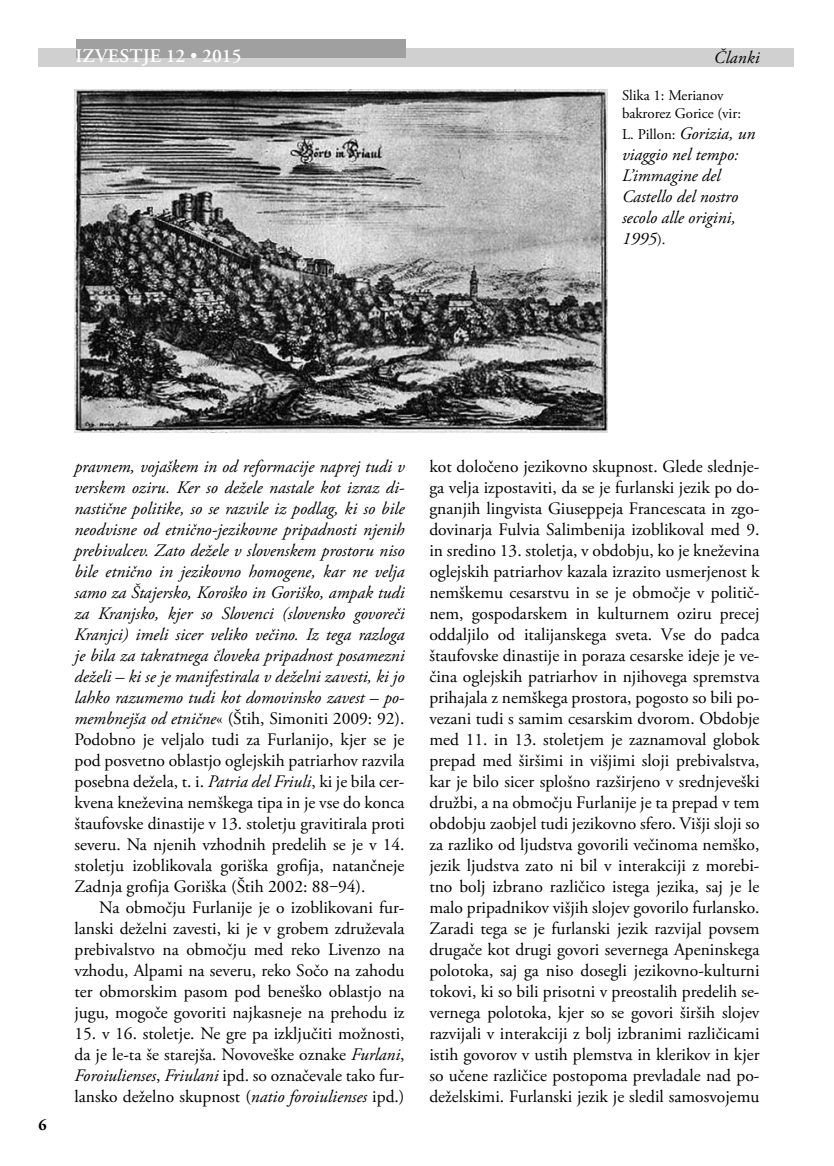
<style>
.page{position:relative;width:834px;height:1166px;background:#fff}
.page>*{position:absolute;margin:0;border:0;box-sizing:border-box;transform-origin:0 0}
.t1{font:600 19.25px "Adobe Garamond Pro";letter-spacing:.015em;color:#fff}
.t2{font:17.5px/21px "Adobe Garamond Pro";color:#000;text-align:justify}
.t3{font:italic 17.5px/21px "Adobe Garamond Pro";color:#000;text-align:justify}
.t4{font:700 15.75px "Adobe Garamond Pro";color:#000}
.t5{font:14.88px/17.8px "Adobe Garamond Pro";color:#000}
.s1{font-weight:400}
.s2{font-style:normal;font-size:14.88px}
.s3{font-style:normal}
.s4{font-style:italic}
</style>
<div class="page">
<div style="left:38px;top:48px;width:756px;height:18px;background:#d0d0d0"></div>
<div style="left:76px;top:39px;width:329px;height:19px;background:#a0a0a0"></div>
<img style="left:74px;top:89px;width:533px;height:343px">
<p class="t1" style="left:76px;top:48px;width:167px">IZVESTJE 12 <span class="s1">•</span> 2015</p>
<p class="t3" style="left:713px;top:48px;width:47px">Članki</p>
<p class="t5" style="left:622px;top:88px;width:120px">Slika 1: Merianov bakrorez Gorice (vir:</p>
<p class="t3" style="left:622px;top:124px;width:135px;text-align:left"><span class="s2">L. Pillon:</span> Gorizia, un viaggio nel tempo:<br>L’immagine del<br>Castello del nostro secolo alle origini,<br>1995<span class="s2">).</span></p>
<p class="t4" style="left:38px;top:1118px;width:10px">6</p>
<p class="t3" style="left:74px;top:457px;width:331px">pravnem, vojaškem in od reformacije naprej tudi v verskem oziru. Ker so dežele nastale kot izraz di&shy;nastične politike, so se razvile iz podlag, ki so bile neodvisne od etnično-jezikovne pripadnosti njenih prebivalcev. Zato dežele v slovenskem prostoru niso bile etnično in jezikovno homogene, kar ne velja samo za Štajersko, Koroško in Goriško, ampak tudi za Kranjsko, kjer so Slovenci (slovensko govoreči Kranjci) imeli sicer veliko večino. Iz tega razloga je bila za takratnega človeka pripadnost posamezni deželi – ki se je manifestirala v deželni zavesti, ki jo lahko razumemo tudi kot domovinsko zavest – po&shy;membnejša od etnične<span class="s3">« (Štih, Simoniti 2009: 92).<br>Podobno je veljalo tudi za Furlanijo, kjer se je pod posvetno oblastjo oglejskih patriarhov razvila posebna dežela, t. i.</span> Patria del Friuli<span class="s3">, ki je bila cer&shy;kvena kneževina nemškega tipa in je vse do konca štaufovske dinastije v 13. stoletju gravitirala proti severu. Na njenih vzhodnih predelih se je v 14. stoletju izoblikovala goriška grofija, natančneje Zadnja grofija Goriška (Štih 2002: 88‒94).</span></p>
<p class="t2" style="left:74px;top:898px;width:331px;text-indent:25px">Na območju Furlanije je o izoblikovani fur&shy;lanski deželni zavesti, ki je v grobem združevala prebivalstvo na območju med reko Livenzo na vzhodu, Alpami na severu, reko Sočo na zahodu ter obmorskim pasom pod beneško oblastjo na jugu, mogoče govoriti najkasneje na prehodu iz</p>
<p class="t2" style="left:74px;top:1024px;width:331px">15. v 16. stoletje. Ne gre pa izključiti možnosti, da je le-ta še starejša. Novoveške oznake <span class="s4">Furlani</span>, <span class="s4">Foroiulienses</span>, <span class="s4">Friulani</span> ipd. so označevale tako fur&shy;lansko deželno skupnost (<span class="s4">natio foroiulienses</span> ipd.)</p>
<p class="t2" style="left:429px;top:457px;width:331px">kot določeno jezikovno skupnost. Glede slednje&shy;ga velja izpostaviti, da se je furlanski jezik po do&shy;gnanjih lingvista Giuseppeja Francescata in zgo&shy;dovinarja Fulvia Salimbenija izoblikoval med 9. in sredino 13. stoletja, v obdobju, ko je kneževina oglejskih patriarhov kazala izrazito usmerjenost k nemškemu cesarstvu in se je območje v politič&shy;nem, gospodarskem in kulturnem oziru precej oddaljilo od italijanskega sveta. Vse do padca štaufovske dinastije in poraza cesarske ideje je ve&shy;čina oglejskih patriarhov in njihovega spremstva prihajala z nemškega prostora, pogosto so bili po&shy;vezani tudi s samim cesarskim dvorom. Obdobje med 11. in 13. stoletjem je zaznamoval globok prepad med širšimi in višjimi sloji prebivalstva, kar je bilo sicer splošno razširjeno v srednjeveški družbi, a na območju Furlanije je ta prepad v tem obdobju zaobjel tudi jezikovno sfero. Višji sloji so za razliko od ljudstva govorili večinoma nemško, jezik ljudstva zato ni bil v interakciji z morebi&shy;tno bolj izbrano različico istega jezika, saj je le malo pripadnikov višjih slojev govorilo furlansko.<br>Zaradi tega se je furlanski jezik razvijal povsem drugače kot drugi govori severnega Apeninskega polotoka, saj ga niso dosegli jezikovno-kulturni tokovi, ki so bili prisotni v preostalih predelih se&shy;vernega polotoka, kjer so se govori širših slojev razvijali v interakciji z bolj izbranimi različicami istih govorov v ustih plemstva in klerikov in kjer so učene različice postopoma prevladale nad po&shy;deželskimi. Furlanski jezik je sledil samosvojemu</p>
</div>
